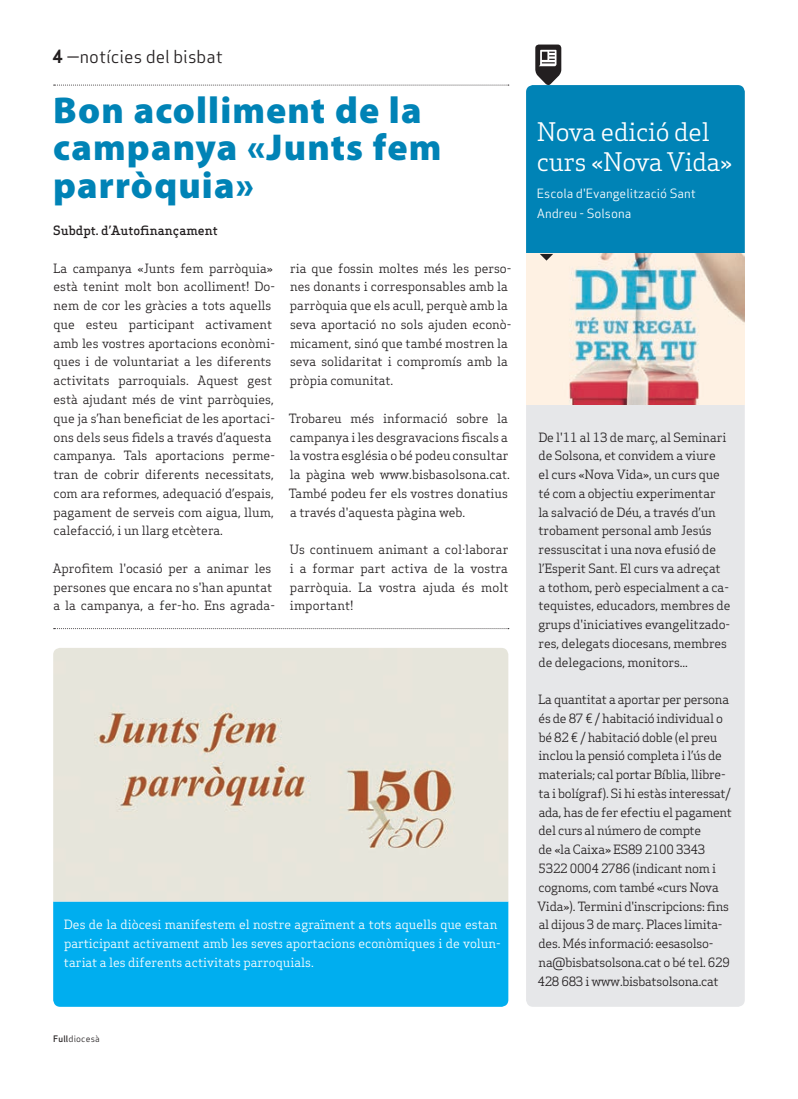
<style>
.page{position:relative;width:798px;height:1099px;background:#fff}
.page>*{position:absolute;margin:0;border:0;box-sizing:border-box;transform-origin:0 0}
.t1{font:900 37.5px/37.5px "Myriad Pro";letter-spacing:.03em;color:#0083b6}
.t2{font:25px/30px "Apex Serif";letter-spacing:-.01em;color:#fff}
.t3{font:17.5px "Apex Sans Book T";color:#231f20}
.t4{font:12.5px/18.8px "Apex Serif";letter-spacing:-.01em;color:#231f20}
.t5{font:12.5px/18.8px "Apex Serif";color:#fff}
.t6{font:12.5px/20px "Apex Sans Book T";color:#fff}
.t7{font:500 12.5px "Apex Serif";color:#231f20}
.t8{font:8.75px "Apex Sans Book T";letter-spacing:.02em;color:#231f20}
.s1{font-family:"Apex Sans Bold T"}
.s2{font-family:"Apex Sans Medium T"}
</style>
<div class="page">
<svg style="left:54px;top:85px;width:454px;height:1px"></svg>
<div style="left:53px;top:901px;width:455px;height:105px;background:#00aeef"></div>
<img style="left:53px;top:648px;width:455px;height:253px">
<svg style="left:54px;top:628px;width:454px;height:1px"></svg>
<div style="left:526px;top:85px;width:218px;height:921px;background:#e6e7e9;border-radius:7px"></div>
<div style="left:526px;top:85px;width:218px;height:169px;background:#0083b6"></div>
<img style="left:526px;top:254px;width:218px;height:150px">
<svg style="left:539px;top:254px;width:14px;height:6px"></svg>
<svg style="left:535px;top:45px;width:26px;height:41px"></svg>
<h3 class="t3" style="left:52px;top:46px;width:172px"><span class="s1">4</span> —notícies del bisbat</h3>
<h1 class="t1" style="left:53px;top:90px;width:389px">Bon acolliment de la campanya «Junts fem parròquia»</h1>
<p class="t7" style="left:53px;top:223px;width:166px">Subdpt. d’Autofinançament</p>
<p class="t4" style="left:53px;top:258px;width:223px">La campanya «Junts fem parròquia» està tenint molt bon acolliment! Do&shy;nem de cor les gràcies a tots aquells que esteu participant activament amb les vostres aportacions econòmi&shy;ques i de voluntariat a les diferents activitats parroquials. Aquest gest està ajudant més de vint parròquies, que ja s’han beneficiat de les aportaci&shy;ons dels seus fidels a través d’aquesta campanya. Tals aportacions perme&shy;tran de cobrir diferents necessitats, com ara reformes, adequació d’espais, pagament de serveis com aigua, llum, calefacció, i un llarg etcètera.</p>
<p class="t4" style="left:53px;top:558px;width:224px">Aprofitem l'ocasió per a animar les persones que encara no s'han apuntat a la campanya, a fer-ho. Ens agrada-</p>
<p class="t4" style="left:290px;top:258px;width:223px">ria que fossin moltes més les perso&shy;nes donants i corresponsables amb la parròquia que els acull, perquè amb la seva aportació no sols ajuden econò&shy;micament, sinó que també mostren la seva solidaritat i compromís amb la pròpia comunitat.</p>
<p class="t4" style="left:289px;top:408px;width:222px">Trobareu més informació sobre la campanya i les desgravacions fiscals a la vostra església o bé podeu consultar la pàgina web www.bisbasolsona.cat.<br>També podeu fer els vostres donatius a través d'aquesta pàgina web.</p>
<p class="t4" style="left:289px;top:540px;width:220px;text-align:justify">Us continuem animant a col·laborar i a formar part activa de la vostra parròquia. La vostra ajuda és molt important!</p>
<p class="t5" style="left:64px;top:915px;width:438px">Des de la diòcesi manifestem el nostre agraïment a tots aquells que estan participant activament amb les seves aportacions econòmiques i de volun&shy;tariat a les diferents activitats parroquials.</p>
<p class="t8" style="left:53px;top:1032px;width:48px"><span class="s2">Full</span>diocesà</p>
<h2 class="t2" style="left:536px;top:117px;width:197px">Nova edició del curs «Nova Vida»</h2>
<p class="t6" style="left:536px;top:183px;width:161px">Escola d'Evangelització Sant<br>Andreu - Solsona</p>
<p class="t4" style="left:538px;top:427px;width:193px">De l'11 al 13 de març, al Seminari de Solsona, et convidem a viure<br>el curs «Nova Vida», un curs que té com a objectiu experimentar<br>la salvació de Déu, a través d’un trobament personal amb Jesús ressuscitat i una nova efusió de l’Esperit Sant. El curs va adreçat a tothom, però especialment a ca&shy;tequistes, educadors, membres de grups d'iniciatives evangelitzado&shy;res, delegats diocesans, membres de delegacions, monitors...</p>
<p class="t4" style="left:537px;top:690px;width:196px">La quantitat a aportar per persona és de 87 € / habitació individual o bé 82 € / habitació doble (el preu inclou la pensió completa i l’ús de materials; cal portar Bíblia, llibre&shy;ta i bolígraf). Si hi estàs interessat/ ada, has de fer efectiu el pagament del curs al número de compte<br>de «la Caixa» ES89 2100 3343<br>5322 0004 2786 (indicant nom i cognoms, com també «curs Nova Vida»). Termini d'inscripcions: fins al dijous 3 de març. Places limita&shy;des. Més informació: eesasolso&shy;na@bisbatsolsona.cat o bé tel. 629<br>428 683 i www.bisbatsolsona.cat</p>
</div>
